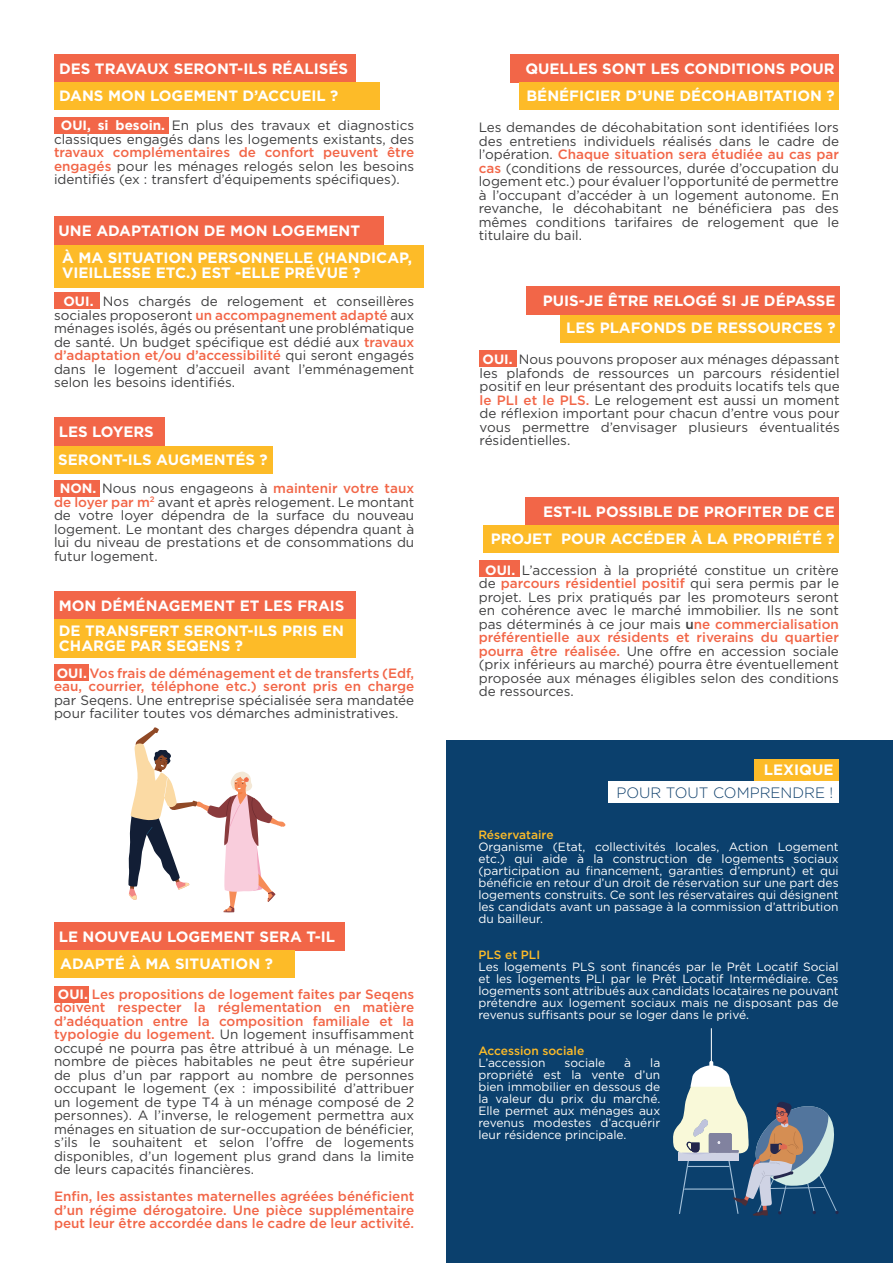
<style>
.page{position:relative;width:893px;height:1263px;background:#fff}
.page>*{position:absolute;margin:0;border:0;box-sizing:border-box;transform-origin:0 0}
.t1{font:700 15px/15px "Gotham";color:#fff}
.t2{font:300 15px "Gotham";color:#0f406c}
.Style_de_paragraphe{font:13.5px/13.5px "Gotham";color:#3e3e3f;text-align:justify}
.Style_de_paragraphe-2{font:500 13.5px/13.5px "Gotham";color:#f26648;text-align:justify}
.Style_de_paragraphe-3{font:12px/12px "Gotham";color:#fff;text-align:justify}
.Style_de_paragraphe-4{font:500 12px "Gotham";color:#fdbb28}
.s1{font-weight:700;color:#fff}
.s2{font-weight:500;color:#f26648}
.s3{font-weight:500}
</style>
<div class="page">
<div style="left:479px;top:560px;width:41px;height:17px;background:#f26648"></div>
<div style="left:479px;top:350px;width:38px;height:17px;background:#f26648"></div>
<div style="left:54px;top:480px;width:46px;height:17px;background:#f26648"></div>
<div style="left:54px;top:117px;width:114px;height:17px;background:#f26648"></div>
<div style="left:54px;top:292px;width:46px;height:17px;background:#f26648"></div>
<div style="left:54px;top:663px;width:34px;height:17px;background:#f26648"></div>
<div style="left:54px;top:986px;width:34px;height:17px;background:#f26648"></div>
<div style="left:54px;top:54px;width:302px;height:28px;background:#f26648"></div>
<div style="left:54px;top:418px;width:110px;height:28px;background:#f26648"></div>
<div style="left:510px;top:54px;width:329px;height:29px;background:#f26648"></div>
<div style="left:527px;top:287px;width:313px;height:28px;background:#f26648"></div>
<div style="left:526px;top:497px;width:313px;height:28px;background:#f26648"></div>
<div style="left:54px;top:922px;width:290px;height:29px;background:#f26648"></div>
<div style="left:54px;top:591px;width:302px;height:28px;background:#f26648"></div>
<div style="left:54px;top:82px;width:325px;height:28px;background:#fdbb28"></div>
<div style="left:54px;top:446px;width:219px;height:28px;background:#fdbb28"></div>
<div style="left:519px;top:83px;width:320px;height:27px;background:#fdbb28"></div>
<div style="left:560px;top:315px;width:280px;height:28px;background:#fdbb28"></div>
<div style="left:484px;top:525px;width:355px;height:28px;background:#fdbb28"></div>
<div style="left:54px;top:951px;width:240px;height:27px;background:#fdbb28"></div>
<div style="left:54px;top:619px;width:302px;height:39px;background:#fdbb28"></div>
<div style="left:54px;top:217px;width:329px;height:28px;background:#f26648"></div>
<div style="left:54px;top:245px;width:370px;height:42px;background:#fdbb28"></div>
<div style="left:446px;top:741px;width:447px;height:522px;background:#0b406d"></div>
<div style="left:754px;top:760px;width:85px;height:21px;background:#fdbb28"></div>
<div style="left:608px;top:781px;width:231px;height:21px;background:#fff"></div>
<svg style="left:128px;top:727px;width:157px;height:185px"></svg>
<svg style="left:673px;top:1028px;width:166px;height:188px"></svg>
<p class="t1" style="left:59px;top:61px;width:291px">DES TRAVAUX SERONT-ILS RÉALISÉS</p>
<p class="t1" style="left:59px;top:88px;width:281px">DANS MON LOGEMENT D’ACCUEIL ?</p>
<p class="Style_de_paragraphe" style="left:54px;top:118px;width:362px;text-indent:7px"><span class="s1">OUI, si besoin.</span> En plus des travaux et diagnostics classiques engagés dans les logements existants, des <span class="s2">travaux complémentaires de confort peuvent être engagés</span> pour les ménages relogés selon les besoins identifiés (ex : transfert d’équipements spécifiques).</p>
<p class="t1" style="left:59px;top:223px;width:303px">UNE ADAPTATION DE MON LOGEMENT</p>
<p class="t1" style="left:62px;top:250px;width:351px">À MA SITUATION PERSONNELLE (HANDICAP,<br>VIEILLESSE ETC.) EST -ELLE PRÉVUE ?</p>
<p class="Style_de_paragraphe" style="left:54px;top:295px;width:362px;text-indent:9px"><span class="s1">OUI.</span> Nos chargés de relogement et conseillères sociales proposeront <span class="s2">un accompagnement adapté</span> aux ménages isolés, âgés ou présentant une problématique de santé. Un budget spécifique est dédié aux <span class="s2">travaux d’adaptation et/ou d’accessibilité</span> qui seront engagés dans le logement d’accueil avant l’emménagement selon les besoins identifiés.</p>
<p class="t1" style="left:59px;top:425px;width:97px">LES LOYERS</p>
<p class="t1" style="left:58px;top:452px;width:211px">SERONT-ILS AUGMENTÉS ?</p>
<p class="Style_de_paragraphe" style="left:54px;top:482px;width:362px;text-indent:6px"><span class="s1">NON.</span> Nous nous engageons à <span class="s2">maintenir votre taux de loyer par m</span><sup>2</sup> avant et après relogement. Le montant de votre loyer dépendra de la surface du nouveau logement. Le montant des charges dépendra quant à lui du niveau de prestations et de consommations du futur logement.</p>
<p class="t1" style="left:59px;top:598px;width:287px">MON DÉMÉNAGEMENT ET LES FRAIS</p>
<p class="t1" style="left:59px;top:623px;width:287px">DE TRANSFERT SERONT-ILS PRIS EN<br>CHARGE PAR SEQENS ?</p>
<p class="Style_de_paragraphe" style="left:54px;top:666px;width:362px"><span class="s1">OUI.</span> <span class="s2">Vos frais de déménagement et de transferts (Edf, eau, courrier, téléphone etc.) seront pris en charge </span>par Seqens. Une entreprise spécialisée sera mandatée pour faciliter toutes vos démarches administratives.</p>
<p class="t1" style="left:59px;top:929px;width:278px">LE NOUVEAU LOGEMENT SERA T-IL</p>
<p class="t1" style="left:60px;top:956px;width:214px">ADAPTÉ À MA SITUATION ?</p>
<p class="Style_de_paragraphe" style="left:54px;top:987px;width:362px"><span class="s1">OUI.</span> <span class="s2">Les propositions de logement faites par Seqens doivent respecter la réglementation en matière d’adéquation entre la composition familiale et la typologie du logement.</span> Un logement insuffisamment occupé ne pourra pas être attribué à un ménage. Le nombre de pièces habitables ne peut être supérieur de plus d’un par rapport au nombre de personnes occupant le logement (ex : impossibilité d’attribuer un logement de type T4 à un ménage composé de 2 personnes). A l’inverse, le relogement permettra aux ménages en situation de sur-occupation de bénéficier, s’ils le souhaitent et selon l’offre de logements disponibles, d’un logement plus grand dans la limite de leurs capacités financières.</p>
<p class="Style_de_paragraphe-2" style="left:54px;top:1190px;width:362px">Enfin, les assistantes maternelles agréées bénéficient d’un régime dérogatoire. Une pièce supplémentaire peut leur être accordée dans le cadre de leur activité.</p>
<p class="t1" style="left:525px;top:61px;width:311px">QUELLES SONT LES CONDITIONS POUR</p>
<p class="t1" style="left:526px;top:88px;width:310px">BÉNÉFICIER D’UNE DÉCOHABITATION ?</p>
<p class="Style_de_paragraphe" style="left:479px;top:120px;width:362px">Les demandes de décohabitation sont identifiées lors des entretiens individuels réalisés dans le cadre de l’opération. <span class="s2">Chaque situation sera étudiée au cas par cas</span> (conditions de ressources, durée d’occupation du logement etc.) pour évaluer l’opportunité de permettre à l’occupant d’accéder à un logement autonome. En revanche, le décohabitant ne bénéficiera pas des mêmes conditions tarifaires de relogement que le titulaire du bail.</p>
<p class="t1" style="left:543px;top:293px;width:294px">PUIS-JE ÊTRE RELOGÉ SI JE DÉPASSE</p>
<p class="t1" style="left:566px;top:320px;width:271px">LES PLAFONDS DE RESSOURCES ?</p>
<p class="Style_de_paragraphe" style="left:479px;top:353px;width:362px"><span class="s1">OUI.</span> Nous pouvons proposer aux ménages dépassant les plafonds de ressources un parcours résidentiel positif en leur présentant des produits locatifs tels que <span class="s2">le PLI et le PLS.</span> Le relogement est aussi un moment de réflexion important pour chacun d’entre vous pour vous permettre d’envisager plusieurs éventualités résidentielles.</p>
<p class="t1" style="left:543px;top:504px;width:293px">EST-IL POSSIBLE DE PROFITER DE CE</p>
<p class="t1" style="left:491px;top:531px;width:346px">PROJET POUR ACCÉDER À LA PROPRIÉTÉ ?</p>
<p class="Style_de_paragraphe" style="left:479px;top:563px;width:362px;text-indent:6px"><span class="s1">OUI.</span> L’accession à la propriété constitue un critère de <span class="s2">parcours résidentiel positif</span> qui sera permis par le projet. Les prix pratiqués par les promoteurs seront en cohérence avec le marché immobilier. Ils ne sont pas déterminés à ce jour mais <span class="s3">u</span><span class="s2">ne commercialisation préférentielle aux résidents et riverains du quartier pourra être réalisée.</span> Une offre en accession sociale (prix inférieurs au marché) pourra être éventuellement proposée aux ménages éligibles selon des conditions de ressources.</p>
<p class="t1" style="left:764px;top:762px;width:71px">LEXIQUE</p>
<p class="t2" style="left:616px;top:783px;width:218px">POUR TOUT COMPRENDRE !</p>
<p class="Style_de_paragraphe-4" style="left:478px;top:827px;width:77px">Réservataire</p>
<p class="Style_de_paragraphe-3" style="left:478px;top:841px;width:362px">Organisme (Etat, collectivités locales, Action Logement etc.) qui aide à la construction de logements sociaux (participation au financement, garanties d’emprunt) et qui bénéficie en retour d’un droit de réservation sur une part des logements construits. Ce sont les réservataires qui désignent les candidats avant un passage à la commission d’attribution du bailleur.</p>
<p class="Style_de_paragraphe-4" style="left:478px;top:947px;width:63px">PLS et PLI</p>
<p class="Style_de_paragraphe-3" style="left:478px;top:961px;width:362px">Les logements PLS sont financés par le Prêt Locatif Social et les logements PLI par le Prêt Locatif Intermédiaire. Ces logements sont attribués aux candidats locataires ne pouvant prétendre aux logement sociaux mais ne disposant pas de revenus suffisants pour se loger dans le privé.</p>
<p class="Style_de_paragraphe-4" style="left:478px;top:1043px;width:107px">Accession sociale</p>
<p class="Style_de_paragraphe-3" style="left:478px;top:1057px;width:69px">L’accession</p>
<p class="Style_de_paragraphe-3" style="left:564px;top:1057px;width:42px">sociale</p>
<p class="Style_de_paragraphe-3" style="left:624px;top:1057px;width:8px">à</p>
<p class="Style_de_paragraphe-3" style="left:478px;top:1057px;width:183px;text-indent:172px">la propriété est la vente d’un bien immobilier en dessous de la valeur du prix du marché.<br>Elle permet aux ménages aux revenus modestes d’acquérir leur résidence principale.</p>
</div>
